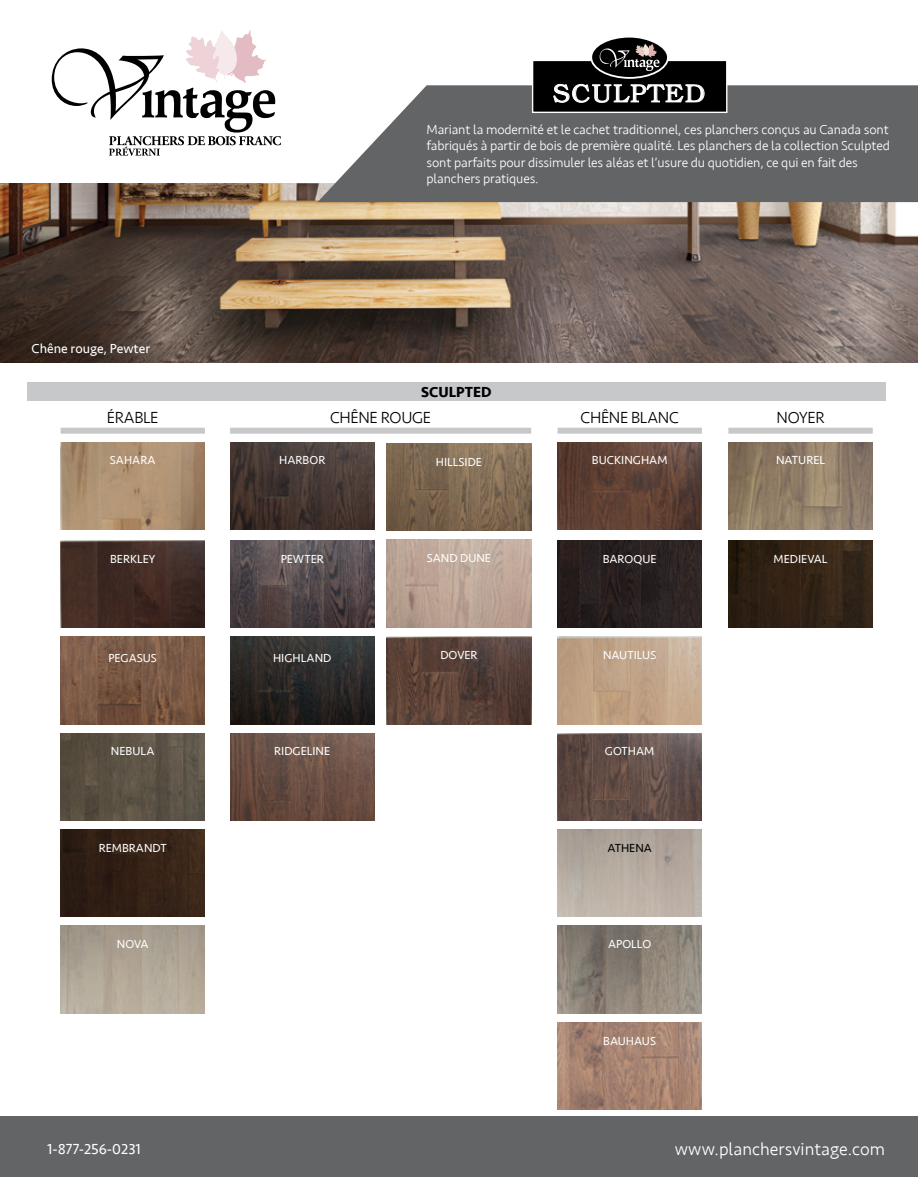
<style>
.page{position:relative;width:918px;height:1188px;background:#fff}
.page>*{position:absolute;margin:0;border:0;box-sizing:border-box;transform-origin:0 0}
.t1{font:300 25.2px "Bookman";letter-spacing:.075em;color:#fff}
.t2{font:300 18px "Seravek";color:#fff}
.t3{font:300 16.5px "Seravek";letter-spacing:-.02em;color:#000}
.t4{font:15px "Seravek";color:#fff}
.t5{font:700 15px "Seravek";color:#000}
.t6{font:300 13.5px/16.2px "Seravek";letter-spacing:-.01em;color:#fff}
.t7{font:13.5px "Seravek";color:#fff}
.t8{font:12px "Seravek";color:#fff}
.t9{font:12px "Seravek";color:#000}
</style>
<div class="page">
<img style="left:0;top:184px;width:918px;height:179px">
<svg style="left:318px;top:85px;width:600px;height:117px;background:#727375"></svg>
<div style="left:1px;top:1117px;width:917px;height:60px;background:#636466"></div>
<div style="left:533px;top:60px;width:194px;height:52px;background:#000"></div>
<div style="left:532px;top:60px;width:195px;height:53px;border:1px solid #fff"></div>
<svg style="left:591px;top:37px;width:77px;height:41px"></svg>
<div style="left:590px;top:36px;width:79px;height:43px;border:2px solid #fff;border-radius:50%"></div>
<svg style="left:600px;top:43px;width:59px;height:28px"></svg>
<svg style="left:553px;top:84px;width:152px;height:19px"></svg>
<svg style="left:52px;top:30px;width:229px;height:126px"></svg>
<div style="left:27px;top:382px;width:858px;height:18px;background:#c7c8ca"></div>
<img style="left:230px;top:442px;width:145px;height:87px">
<img style="left:61px;top:442px;width:144px;height:87px">
<img style="left:558px;top:442px;width:144px;height:87px">
<img style="left:728px;top:442px;width:145px;height:87px">
<img style="left:387px;top:444px;width:144px;height:87px">
<div style="left:230px;top:428px;width:301px;height:6px;background:#c7c8ca"></div>
<div style="left:61px;top:428px;width:144px;height:6px;background:#c7c8ca"></div>
<div style="left:558px;top:428px;width:144px;height:6px;background:#c7c8ca"></div>
<div style="left:728px;top:428px;width:145px;height:6px;background:#c7c8ca"></div>
<img style="left:230px;top:540px;width:144px;height:88px">
<img style="left:60px;top:540px;width:145px;height:88px">
<img style="left:557px;top:540px;width:145px;height:88px">
<img style="left:728px;top:540px;width:145px;height:88px">
<img style="left:230px;top:637px;width:144px;height:87px">
<img style="left:60px;top:637px;width:145px;height:87px">
<img style="left:557px;top:637px;width:145px;height:87px">
<img style="left:557px;top:926px;width:145px;height:87px">
<img style="left:230px;top:733px;width:144px;height:87px">
<img style="left:60px;top:733px;width:145px;height:87px">
<img style="left:557px;top:733px;width:145px;height:87px">
<img style="left:557px;top:1022px;width:145px;height:88px">
<img style="left:61px;top:830px;width:144px;height:87px">
<img style="left:61px;top:926px;width:144px;height:87px">
<img style="left:387px;top:540px;width:144px;height:87px">
<img style="left:387px;top:637px;width:144px;height:87px">
<p class="t7" style="left:31px;top:338px;width:120px">Chêne rouge, Pewter</p>
<h1 class="t1" style="left:553px;top:79px;width:154px">SCULPTED</h1>
<p class="t6" style="left:427px;top:122px;width:465px">Mariant la modernité et le cachet traditionnel, ces planchers conçus au Canada sont fabriqués à partir de bois de première qualité. Les planchers de la collection Sculpted sont parfaits pour dissimuler les aléas et l’usure du quotidien, ce qui en fait des planchers pratiques.</p>
<p class="t5" style="left:421px;top:380px;width:72px">SCULPTED</p>
<p class="t3" style="left:107px;top:407px;width:53px">ÉRABLE</p>
<p class="t3" style="left:330px;top:407px;width:103px">CHÊNE ROUGE</p>
<p class="t3" style="left:580px;top:407px;width:100px">CHÊNE BLANC</p>
<p class="t3" style="left:777px;top:407px;width:50px">NOYER</p>
<p class="t8" style="left:110px;top:451px;width:47px">SAHARA</p>
<p class="t8" style="left:279px;top:451px;width:48px">HARBOR</p>
<p class="t8" style="left:436px;top:453px;width:48px">HILLSIDE</p>
<p class="t8" style="left:592px;top:451px;width:77px">BUCKINGHAM</p>
<p class="t8" style="left:776px;top:451px;width:51px">NATUREL</p>
<p class="t8" style="left:427px;top:549px;width:66px">SAND DUNE</p>
<p class="t8" style="left:110px;top:549px;width:47px">BERKLEY</p>
<p class="t8" style="left:281px;top:549px;width:45px">PEWTER</p>
<p class="t8" style="left:603px;top:549px;width:55px">BAROQUE</p>
<p class="t8" style="left:440px;top:646px;width:39px">DOVER</p>
<p class="t8" style="left:108px;top:649px;width:50px">PEGASUS</p>
<p class="t8" style="left:273px;top:649px;width:60px">HIGHLAND</p>
<p class="t8" style="left:603px;top:646px;width:55px">NAUTILUS</p>
<p class="t8" style="left:111px;top:742px;width:45px">NEBULA</p>
<p class="t8" style="left:274px;top:742px;width:58px">RIDGELINE</p>
<p class="t8" style="left:605px;top:742px;width:51px">GOTHAM</p>
<p class="t8" style="left:99px;top:839px;width:70px">REMBRANDT</p>
<p class="t8" style="left:117px;top:935px;width:33px">NOVA</p>
<p class="t9" style="left:607px;top:839px;width:46px">ATHENA</p>
<p class="t8" style="left:608px;top:935px;width:45px">APOLLO</p>
<p class="t8" style="left:603px;top:1031px;width:54px">BAUHAUS</p>
<p class="t8" style="left:774px;top:549px;width:55px">MEDIEVAL</p>
<p class="t4" style="left:47px;top:1137px;width:95px">1-877-256-0231</p>
<h2 class="t2" style="left:675px;top:1139px;width:212px">www.planchersvintage.com</h2>
</div>
